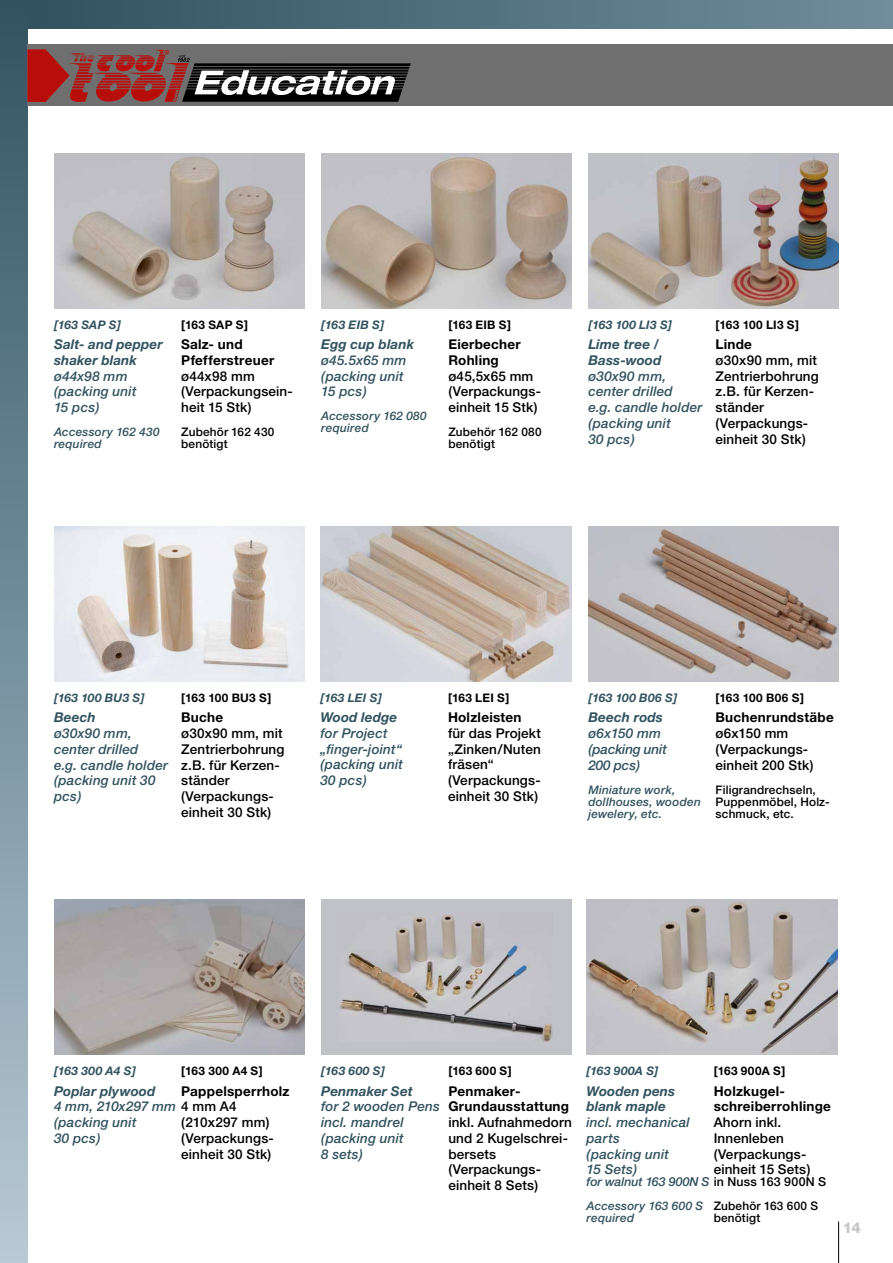
<style>
.page{position:relative;width:893px;height:1263px;background:#fff}
.page>*{position:absolute;margin:0;border:0;box-sizing:border-box;transform-origin:0 0}
.t1{font:800 15px "Helvetica Neue";color:#c6c6c6}
.t2{font:500 13.5px/15.8px "Helvetica Neue";letter-spacing:.01em;color:#000}
.t3{font:italic 500 13.5px/15.8px "Helvetica Neue";letter-spacing:.015em;color:#31525f}
.t4{font:700 13.5px/15.8px "Helvetica Neue";letter-spacing:.02em;color:#000}
.t5{font:italic 700 13.5px/15.8px "Helvetica Neue";letter-spacing:.01em;color:#31525f}
.t6{font:italic 500 13.5px/15.8px "Helvetica Neue";letter-spacing:-.01em;color:#31525f}
.t7{font:italic 500 12.3px "Helvetica Neue";color:#31525f}
.t8{font:italic 500 11.85px/12px "Helvetica Neue";letter-spacing:.02em;color:#31525f}
.t9{font:500 11.85px/12px "Helvetica Neue";letter-spacing:.015em;color:#000}
.t10{font:italic 700 11.85px "Helvetica Neue";letter-spacing:.025em;color:#31525f}
.t11{font:700 11.85px "Helvetica Neue";letter-spacing:.025em;color:#000}
.s1{font-weight:700}
.s2{font-style:normal;color:#000}
</style>
<div class="page">
<hr style="left:838px;top:1221px;width:1px;height:42px;background:#000">
<div style="left:27px;top:0;width:866px;height:29px;background:linear-gradient(to right,#315260,#718d9c)"></div>
<div style="left:0;top:0;width:27px;height:1263px;background:linear-gradient(to bottom,#315463,#b8cad5)"></div>
<div style="left:27px;top:45px;width:866px;height:61px;background:#706f6f"></div>
<img style="left:54px;top:153px;width:251px;height:155px">
<img style="left:586px;top:899px;width:251px;height:156px">
<img style="left:321px;top:153px;width:251px;height:155px">
<img style="left:588px;top:153px;width:251px;height:155px">
<img style="left:54px;top:526px;width:251px;height:155px">
<img style="left:588px;top:526px;width:251px;height:155px">
<div style="left:321px;top:899px;width:250px;height:156px;background:#c1c2c8"></div>
<img style="left:340px;top:915px;width:213px;height:127px">
<img style="left:321px;top:526px;width:250px;height:155px">
<img style="left:54px;top:899px;width:251px;height:156px">
<svg style="left:27px;top:49px;width:384px;height:53px"></svg>
<p class="t10" style="left:54px;top:317px;width:69px">[163 SAP S]</p>
<p class="t5" style="left:54px;top:336px;width:110px">Salt- and pepper shaker blank</p>
<p class="t3" style="left:54px;top:368px;width:84px">ø44x98 mm (packing unit<br>15 pcs)</p>
<p class="t8" style="left:54px;top:426px;width:107px">Accessory 162 430 required</p>
<p class="t11" style="left:181px;top:317px;width:68px">[163 SAP S]</p>
<p class="t4" style="left:181px;top:336px;width:95px">Salz- und<br>Pfefferstreuer</p>
<p class="t2" style="left:181px;top:368px;width:113px">ø44x98 mm (Verpackungsein&shy;heit 15 Stk)</p>
<p class="t9" style="left:181px;top:426px;width:95px">Zubehör 162 430 benötigt</p>
<p class="t10" style="left:321px;top:317px;width:65px">[163 EIB S]</p>
<p class="t5" style="left:321px;top:336px;width:95px">Egg cup blank</p>
<p class="t3" style="left:321px;top:352px;width:87px">ø45.5x65 mm (packing unit<br>15 pcs)</p>
<p class="t8" style="left:321px;top:410px;width:107px">Accessory 162 080 required</p>
<p class="t11" style="left:448px;top:317px;width:64px">[163 EIB S]</p>
<p class="t4" style="left:448px;top:336px;width:74px">Eierbecher<br>Rohling</p>
<p class="t2" style="left:448px;top:368px;width:94px">ø45,5x65 mm (Verpackungs&shy;einheit 15 Stk)</p>
<p class="t9" style="left:448px;top:426px;width:95px">Zubehör 162 080 benötigt</p>
<p class="t10" style="left:588px;top:317px;width:85px">[163 100 LI3 S]</p>
<p class="t5" style="left:588px;top:336px;width:75px">Lime tree /<br>Bass-wood</p>
<p class="t3" style="left:588px;top:368px;width:116px">ø30x90 mm, center drilled<br>e.g. candle holder (packing unit<br>30 pcs)</p>
<p class="t11" style="left:715px;top:317px;width:85px">[163 100 LI3 S]</p>
<p class="t4" style="left:715px;top:336px;width:38px">Linde</p>
<p class="t2" style="left:715px;top:352px;width:105px">ø30x90 mm, mit<br>Zentrierbohrung z.B. für Kerzen&shy;ständer (Verpackungs&shy;einheit 30 Stk)</p>
<p class="t10" style="left:54px;top:690px;width:92px">[163 100 BU3 S]</p>
<p class="t5" style="left:54px;top:709px;width:43px">Beech</p>
<p class="t3" style="left:54px;top:725px;width:116px">ø30x90 mm, center drilled<br>e.g. candle holder (packing unit 30 pcs)</p>
<p class="t11" style="left:181px;top:690px;width:92px">[163 100 BU3 S]</p>
<p class="t4" style="left:181px;top:709px;width:44px">Buche</p>
<p class="t2" style="left:181px;top:725px;width:105px">ø30x90 mm, mit<br>Zentrierbohrung z.B. für Kerzen&shy;ständer (Verpackungs&shy;einheit 30 Stk)</p>
<p class="t10" style="left:320px;top:690px;width:63px">[163 LEI S]</p>
<p class="t5" style="left:320px;top:709px;width:78px">Wood ledge</p>
<p class="t3" style="left:320px;top:725px;width:84px">for Project „finger-joint“ (packing unit<br>30 pcs)</p>
<p class="t11" style="left:448px;top:690px;width:63px">[163 LEI S]</p>
<p class="t4" style="left:448px;top:709px;width:75px">Holzleisten</p>
<p class="t2" style="left:448px;top:725px;width:95px">für das Projekt „Zinken/Nuten fräsen“ (Verpackungs&shy;einheit 30 Stk)</p>
<p class="t10" style="left:588px;top:690px;width:90px">[163 100 B06 S]</p>
<p class="t5" style="left:588px;top:709px;width:76px">Beech rods</p>
<p class="t6" style="left:588px;top:725px;width:80px">ø6x150 mm (packing unit<br>200 pcs)</p>
<p class="t8" style="left:588px;top:783px;width:114px">Miniature work, dollhouses, wooden jewelery, etc.</p>
<p class="t11" style="left:715px;top:690px;width:90px">[163 100 B06 S]</p>
<p class="t4" style="left:715px;top:709px;width:120px">Buchenrundstäbe</p>
<p class="t2" style="left:715px;top:725px;width:100px">ø6x150 mm (Verpackungs&shy;einheit 200 Stk)</p>
<p class="t9" style="left:715px;top:783px;width:116px">Filigrandrechseln,<br>Puppenmöbel, Holz&shy;schmuck, etc.</p>
<p class="t11" style="left:181px;top:1064px;width:83px">[163 300 A4 S]</p>
<p class="t4" style="left:181px;top:1082px;width:110px">Pappelsperrholz</p>
<p class="t2" style="left:181px;top:1114px;width:94px">(210x297 mm) (Verpackungs&shy;einheit 30 Stk)</p>
<p class="t10" style="left:54px;top:1064px;width:84px">[163 300 A4 S]</p>
<p class="t3" style="left:54px;top:1083px;width:184px"><span class="s1">Poplar plywood<br></span>4 mm, 210x297 mm <span class="s2">4 mm A4 </span>(packing unit<br>30 pcs)</p>
<p class="t10" style="left:321px;top:1064px;width:65px">[163 600 S]</p>
<p class="t5" style="left:321px;top:1082px;width:93px">Penmaker Set</p>
<p class="t3" style="left:321px;top:1098px;width:120px">for 2 wooden Pens incl. mandrel (packing unit<br>8 sets)</p>
<p class="t11" style="left:448px;top:1064px;width:65px">[163 600 S]</p>
<p class="t4" style="left:448px;top:1082px;width:122px">Penmaker-<br>Grundausstattung</p>
<p class="t2" style="left:448px;top:1114px;width:125px">inkl. Aufnahmedorn und 2 Kugelschrei&shy;bersets (Verpackungs&shy;einheit 8 Sets)</p>
<p class="t10" style="left:586px;top:1064px;width:74px">[163 900A S]</p>
<p class="t5" style="left:586px;top:1082px;width:90px">Wooden pens blank maple</p>
<p class="t3" style="left:586px;top:1114px;width:105px">incl. mechanical parts<br>(packing unit<br>15 Sets)</p>
<p class="t7" style="left:586px;top:1175px;width:241px">for walnut 163 900N S <span class="s2">in Nuss 163 900N S</span></p>
<p class="t8" style="left:586px;top:1200px;width:118px">Accessory 163 600 S required</p>
<p class="t11" style="left:714px;top:1064px;width:73px">[163 900A S]</p>
<p class="t4" style="left:714px;top:1082px;width:119px">Holzkugel&shy;schreiberrohlinge</p>
<p class="t2" style="left:714px;top:1114px;width:98px">Ahorn inkl.<br>Innenleben (Verpackungs&shy;einheit 15 Sets)</p>
<p class="t9" style="left:714px;top:1200px;width:106px">Zubehör 163 600 S benötigt</p>
<p class="t1" style="left:843px;top:1218px;width:20px">14</p>
</div>
